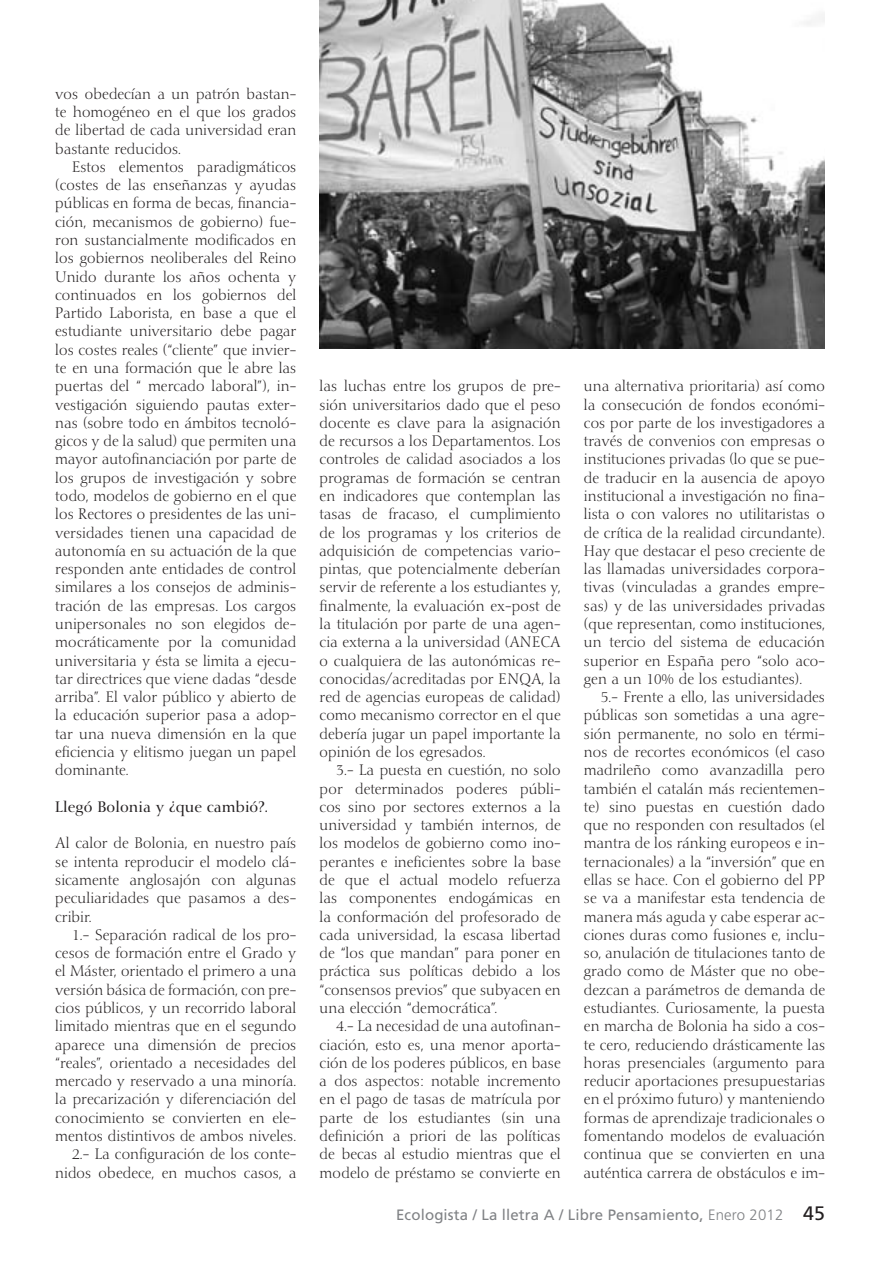
<style>
.page{position:relative;width:893px;height:1263px;background:#fff}
.page>*{position:absolute;margin:0;border:0;box-sizing:border-box;transform-origin:0 0}
.t1{font:300 15px/18.3px "Nofret";letter-spacing:.01em;color:#231f20;text-align:justify}
.t2{font:15px "Frutiger";letter-spacing:.01em;color:#808285}
.t3{font:15px "Nofret";letter-spacing:.01em;color:#231f20}
.s1{font-weight:300}
.s2{font-size:19.5px;color:#231f20}
</style>
<div class="page">
<img style="left:320px;top:0;width:505px;height:349px">
<p class="t1" style="left:55px;top:85px;width:242px">vos obedecían a un patrón bastan&shy;te homogéneo en el que los grados de libertad de cada universidad eran bastante reducidos.</p>
<p class="t1" style="left:55px;top:158px;width:242px;text-indent:17px">Estos elementos paradigmáticos (costes de las enseñanzas y ayudas públicas en forma de becas, financia&shy;ción, mecanismos de gobierno) fue&shy;ron sustancialmente modificados en los gobiernos neoliberales del Reino Unido durante los años ochenta y continuados en los gobiernos del Partido Laborista, en base a que el estudiante universitario debe pagar los costes reales (“cliente” que invier&shy;te en una formación que le abre las puertas del “ mercado laboral”), in&shy;vestigación siguiendo pautas exter&shy;nas (sobre todo en ámbitos tecnoló&shy;gicos y de la salud) que permiten una mayor autofinanciación por parte de los grupos de investigación y sobre todo, modelos de gobierno en el que los Rectores o presidentes de las uni&shy;versidades tienen una capacidad de autonomía en su actuación de la que responden ante entidades de control similares a los consejos de adminis&shy;tración de las empresas. Los cargos unipersonales no son elegidos de&shy;mocráticamente por la comunidad universitaria y ésta se limita a ejecu&shy;tar directrices que viene dadas “desde arriba”. El valor público y abierto de la educación superior pasa a adop&shy;tar una nueva dimensión en la que eficiencia y elitismo juegan un papel dominante.</p>
<p class="t3" style="left:55px;top:798px;width:214px">Llegó Bolonia y ¿que cambió?.</p>
<p class="t1" style="left:55px;top:834px;width:242px">Al calor de Bolonia, en nuestro país se intenta reproducir el modelo clá&shy;sicamente anglosajón con algunas peculiaridades que pasamos a des&shy;cribir.</p>
<p class="t1" style="left:55px;top:926px;width:242px;text-align:right">1.- Separación radical de los pro&shy;cesos de formación entre el Grado y el Máster, orientado el primero a una versión básica de formación, con pre&shy;cios públicos, y un recorrido laboral limitado mientras que en el segundo aparece una dimensión de precios “reales”, orientado a necesidades del mercado y reservado a una minoría. la precarización y diferenciación del conocimiento se convierten en ele&shy;mentos distintivos de ambos niveles.<br>2.- La configuración de los conte&shy;nidos obedece, en muchos casos, a</p>
<p class="t1" style="left:320px;top:377px;width:242px">las luchas entre los grupos de pre&shy;sión universitarios dado que el peso docente es clave para la asignación de recursos a los Departamentos. Los controles de calidad asociados a los programas de formación se centran en indicadores que contemplan las tasas de fracaso, el cumplimiento de los programas y los criterios de adquisición de competencias vario&shy;pintas, que potencialmente deberían servir de referente a los estudiantes y, finalmente, la evaluación ex-post de la titulación por parte de una agen&shy;cia externa a la universidad (ANECA o cualquiera de las autonómicas re&shy;conocidas/acreditadas por ENQA, la red de agencias europeas de calidad) como mecanismo corrector en el que debería jugar un papel importante la opinión de los egresados.</p>
<p class="t1" style="left:320px;top:761px;width:242px;text-indent:17px">3.- La puesta en cuestión, no solo por determinados poderes públi&shy;cos sino por sectores externos a la universidad y también internos, de los modelos de gobierno como ino&shy;perantes e ineficientes sobre la base de que el actual modelo refuerza las componentes endogámicas en la conformación del profesorado de cada universidad, la escasa libertad de “los que mandan” para poner en práctica sus políticas debido a los “consensos previos” que subyacen en una elección “democrática”.</p>
<p class="t1" style="left:320px;top:1017px;width:242px;text-indent:17px">4.- La necesidad de una autofinan&shy;ciación, esto es, una menor aporta&shy;ción de los poderes públicos, en base a dos aspectos: notable incremento en el pago de tasas de matrícula por parte de los estudiantes (sin una definición a priori de las políticas de becas al estudio mientras que el modelo de préstamo se convierte en</p>
<p class="t1" style="left:584px;top:377px;width:242px">una alternativa prioritaria) así como la consecución de fondos económi&shy;cos por parte de los investigadores a través de convenios con empresas o instituciones privadas (lo que se pue&shy;de traducir en la ausencia de apoyo institucional a investigación no fina&shy;lista o con valores no utilitaristas o de crítica de la realidad circundante).<br>Hay que destacar el peso creciente de las llamadas universidades corpora&shy;tivas (vinculadas a grandes empre&shy;sas) y de las universidades privadas (que representan, como instituciones, un tercio del sistema de educación superior en España pero “solo aco&shy;gen a un 10% de los estudiantes).</p>
<p class="t1" style="left:584px;top:688px;width:242px;text-indent:17px">5.- Frente a ello, las universidades públicas son sometidas a una agre&shy;sión permanente, no solo en térmi&shy;nos de recortes económicos (el caso madrileño como avanzadilla pero también el catalán más recientemen&shy;te) sino puestas en cuestión dado que no responden con resultados (el mantra de los ránking europeos e in&shy;ternacionales) a la “inversión” que en ellas se hace. Con el gobierno del PP se va a manifestar esta tendencia de manera más aguda y cabe esperar ac&shy;ciones duras como fusiones e, inclu&shy;so, anulación de titulaciones tanto de grado como de Máster que no obe&shy;dezcan a parámetros de demanda de estudiantes. Curiosamente, la puesta en marcha de Bolonia ha sido a cos&shy;te cero, reduciendo drásticamente las horas presenciales (argumento para reducir aportaciones presupuestarias en el próximo futuro) y manteniendo formas de aprendizaje tradicionales o fomentando modelos de evaluación continua que se convierten en una auténtica carrera de obstáculos e im-</p>
<p class="t2" style="left:396px;top:1206px;width:430px">Ecologista / La lletra A / Libre Pensamiento, <span class="s1">Enero 2012</span> <span class="s2">45</span></p>
</div>
